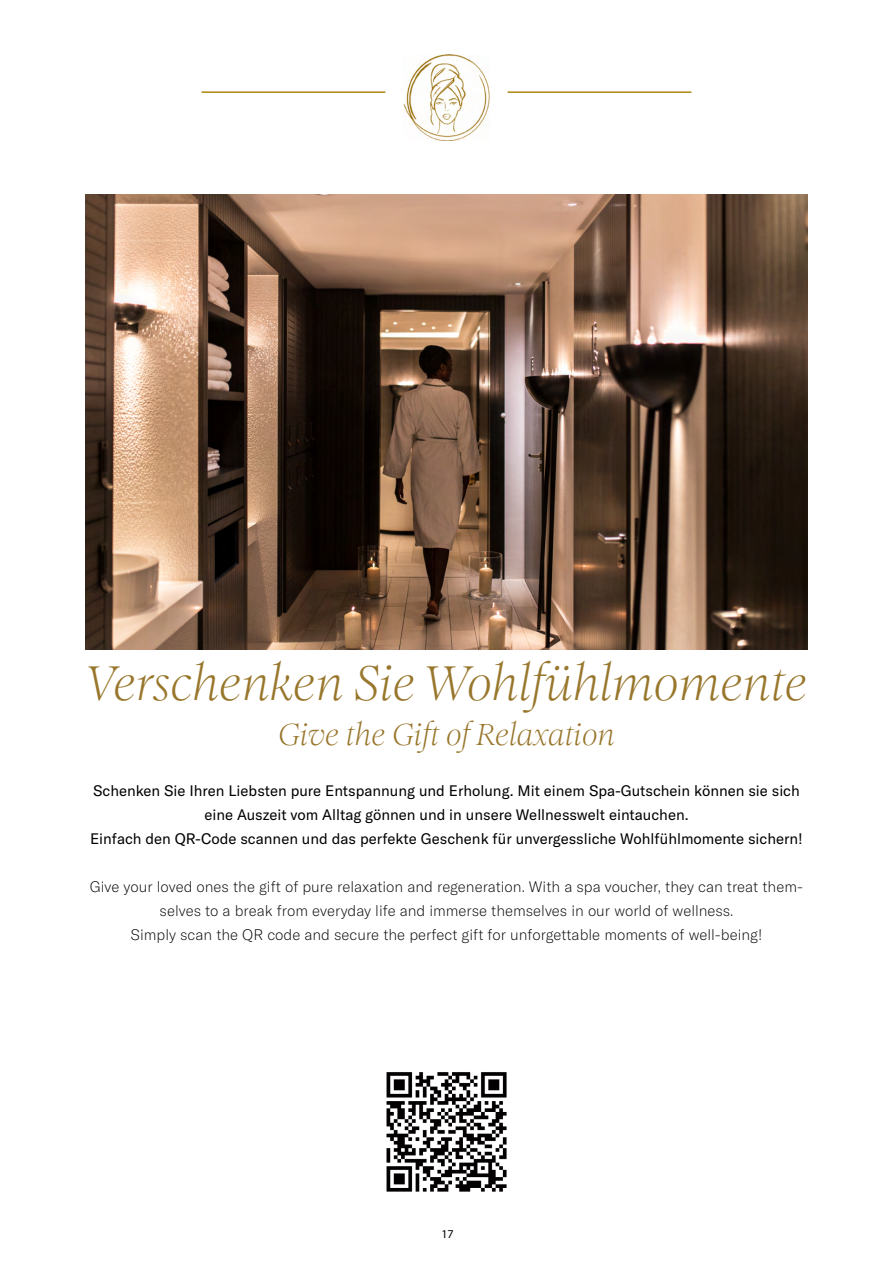
<style>
.page{position:relative;width:893px;height:1263px;background:#fff}
.page>*{position:absolute;margin:0;border:0;box-sizing:border-box;transform-origin:0 0}
.t1{font:italic 48px "Romie";color:#98762b}
.t2{font:italic 30px "Romie";color:#98762b}
.t3{font:100 15px/24px "GT America LV";color:#000;text-align:center}
.t4{font:15px/24px "GT America LV";color:#000;text-align:center}
.t5{font:12px "Myriad Pro";color:#000}
</style>
<div class="page">
<hr style="left:202px;top:91px;width:183px;height:2px;background:#ac8610">
<hr style="left:508px;top:91px;width:183px;height:2px;background:#ac8610">
<img style="left:403px;top:54px;width:87px;height:86px">
<img style="left:85px;top:194px;width:723px;height:455px">
<img style="left:386px;top:1072px;width:121px;height:120px">
<p class="t1" style="left:86px;top:642px;width:723px">Verschenken Sie Wohlfühlmomente</p>
<p class="t2" style="left:278px;top:709px;width:338px">Give the Gift of Relaxation</p>
<p class="t4" style="left:93px;top:778px;width:708px">Schenken Sie Ihren Liebsten pure Entspannung und Erholung. Mit einem Spa-Gutschein können sie sich eine Auszeit vom Alltag gönnen und in unsere Wellnesswelt eintauchen.</p>
<p class="t4" style="left:90px;top:826px;width:714px">Einfach den QR-Code scannen und das perfekte Geschenk für unvergessliche Wohlfühlmomente sichern!</p>
<p class="t3" style="left:90px;top:874px;width:715px">Give your loved ones the gift of pure relaxation and regeneration. With a spa voucher, they can treat them&shy;selves to a break from everyday life and immerse themselves in our world of wellness.</p>
<p class="t3" style="left:131px;top:922px;width:633px">Simply scan the QR code and secure the perfect gift for unforgettable moments of well-being!</p>
<p class="t5" style="left:441px;top:1227px;width:14px">17</p>
</div>
